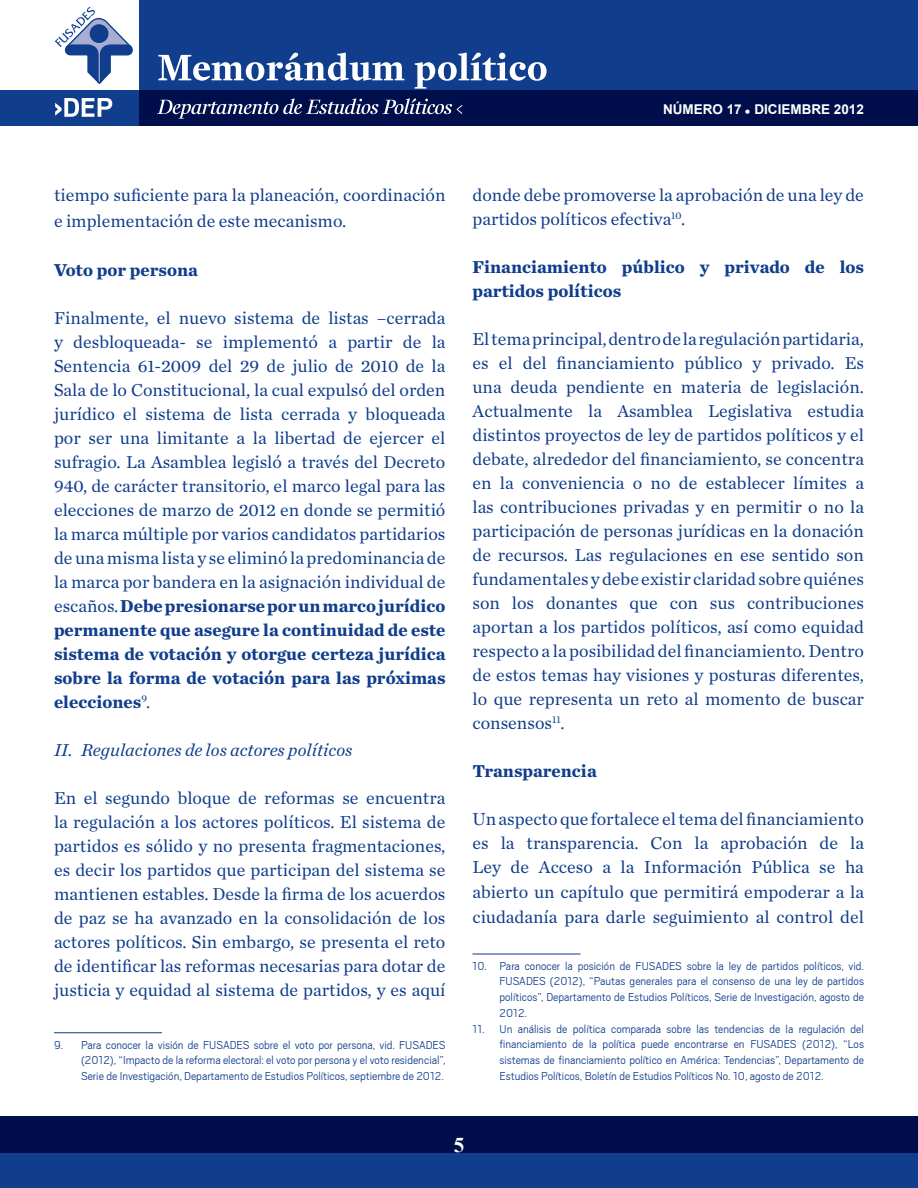
<style>
.page{position:relative;width:918px;height:1188px;background:#fff}
.page>*{position:absolute;margin:0;border:0;box-sizing:border-box;transform-origin:0 0}
.t1{font:700 21px "Times New Roman";color:#fff}
.t2{font:18px/24px "Chronicle Text G1";color:#103d8c;text-align:justify}
.t3{font:700 18px/24px "Chronicle Text G1";color:#103d8c}
.t4{font:italic 18px "Chronicle Text G1";color:#103d8c}
.t5{font:700 13.5px "Arial";color:#fff}
.t6{font:300 12.75px/15.8px "Scout";color:#103d8c;text-align:justify}
.s1{font-weight:700}
</style>
<div class="page">
<div style="left:0;top:1116px;width:918px;height:72px;background:#103d8c"></div>
<div style="left:0;top:1116px;width:918px;height:37px;background:#010e4c"></div>
<div style="left:140px;top:0;width:778px;height:126px;background:#103d8c"></div>
<svg style="left:0;top:90px;width:918px;height:36px;background:#031555"></svg>
<svg style="left:55px;top:98px;width:57px;height:19px"></svg>
<svg style="left:158px;top:53px;width:389px;height:36px"></svg>
<svg style="left:157px;top:99px;width:305px;height:20px;background:#364071"></svg>
<svg style="left:54px;top:7px;width:79px;height:77px"></svg>
<hr style="left:54px;top:1032px;width:108px;height:1px;background:#103d8c">
<hr style="left:472px;top:954px;width:108px;height:1px;background:#103d8c">
<svg style="left:746px;top:109px;width:4px;height:5px"></svg>
<p class="t5" style="left:663px;top:102px;width:202px">NÚMERO 17 DICIEMBRE 2012</p>
<p class="t2" style="left:54px;top:182px;width:393px;line-height:25.5px">tiempo suficiente para la planeación, coordinación e implementación de este mecanismo.</p>
<p class="t3" style="left:54px;top:257px;width:145px">Voto por persona</p>
<p class="t2" style="left:54px;top:305px;width:393px">Finalmente, el nuevo sistema de listas –cerrada y desbloqueada- se implementó a partir de la Sentencia 61-2009 del 29 de julio de 2010 de la Sala de lo Constitucional, la cual expulsó del orden jurídico el sistema de lista cerrada y bloqueada por ser una limitante a la libertad de ejercer el sufragio. La Asamblea legisló a través del Decreto 940, de carácter transitorio, el marco legal para las elecciones de marzo de 2012 en donde se permitió la marca múltiple por varios candidatos partidarios de una misma lista y se eliminó la predominancia de la marca por bandera en la asignación individual de escaños. <span class="s1">Debe presionarse por un marco jurídico permanente que asegure la continuidad de este sistema de votación y otorgue certeza jurídica sobre la forma de votación para las próximas elecciones</span><sup>9</sup>.</p>
<p class="t4" style="left:54px;top:739px;width:300px">II. Regulaciones de los actores políticos</p>
<p class="t2" style="left:54px;top:785px;width:393px">En el segundo bloque de reformas se encuentra la regulación a los actores políticos. El sistema de partidos es sólido y no presenta fragmentaciones, es decir los partidos que participan del sistema se mantienen estables. Desde la firma de los acuerdos de paz se ha avanzado en la consolidación de los actores políticos. Sin embargo, se presenta el reto de identificar las reformas necesarias para dotar de justicia y equidad al sistema de partidos, y es aquí</p>
<p class="t6" style="left:81px;top:1036px;width:366px;text-indent:-27px">9. Para conocer la visión de FUSADES sobre el voto por persona, vid. FUSADES (2012), “Impacto de la reforma electoral: el voto por persona y el voto residencial”, Serie de Investigación, Departamento de Estudios Políticos, septiembre de 2012.</p>
<p class="t2" style="left:472px;top:182px;width:393px">donde debe promoverse la aprobación de una ley de partidos políticos efectiva<sup>10</sup>.</p>
<p class="t3" style="left:473px;top:254px;width:393px">Financiamiento público y privado de los partidos políticos</p>
<p class="t2" style="left:473px;top:326px;width:393px">El tema principal, dentro de la regulación partidaria, es el del financiamiento público y privado. Es una deuda pendiente en materia de legislación.<br>Actualmente la Asamblea Legislativa estudia distintos proyectos de ley de partidos políticos y el debate, alrededor del financiamiento, se concentra en la conveniencia o no de establecer límites a las contribuciones privadas y en permitir o no la participación de personas jurídicas en la donación de recursos. Las regulaciones en ese sentido son fundamentales y debe existir claridad sobre quiénes son los donantes que con sus contribuciones aportan a los partidos políticos, así como equidad respecto a la posibilidad del financiamiento. Dentro de estos temas hay visiones y posturas diferentes, lo que representa un reto al momento de buscar consensos<sup>11</sup>.</p>
<p class="t3" style="left:472px;top:758px;width:126px">Transparencia</p>
<p class="t2" style="left:472px;top:806px;width:393px">Un aspecto que fortalece el tema del financiamiento es la transparencia. Con la aprobación de la Ley de Acceso a la Información Pública se ha abierto un capítulo que permitirá empoderar a la ciudadanía para darle seguimiento al control del</p>
<p class="t6" style="left:500px;top:957px;width:366px;text-indent:-27px">10. Para conocer la posición de FUSADES sobre la ley de partidos políticos, vid.<br>FUSADES (2012), “Pautas generales para el consenso de una ley de partidos políticos”, Departamento de Estudios Políticos, Serie de Investigación, agosto de 2012.</p>
<p class="t6" style="left:500px;top:1020px;width:366px;text-indent:-27px">11. Un análisis de política comparada sobre las tendencias de la regulación del financiamiento de la política puede encontrarse en FUSADES (2012), “Los sistemas de financiamiento político en América: Tendencias”, Departamento de Estudios Políticos, Boletín de Estudios Políticos No. 10, agosto de 2012.</p>
<p class="t1" style="left:454px;top:1130px;width:12px">5</p>
</div>
